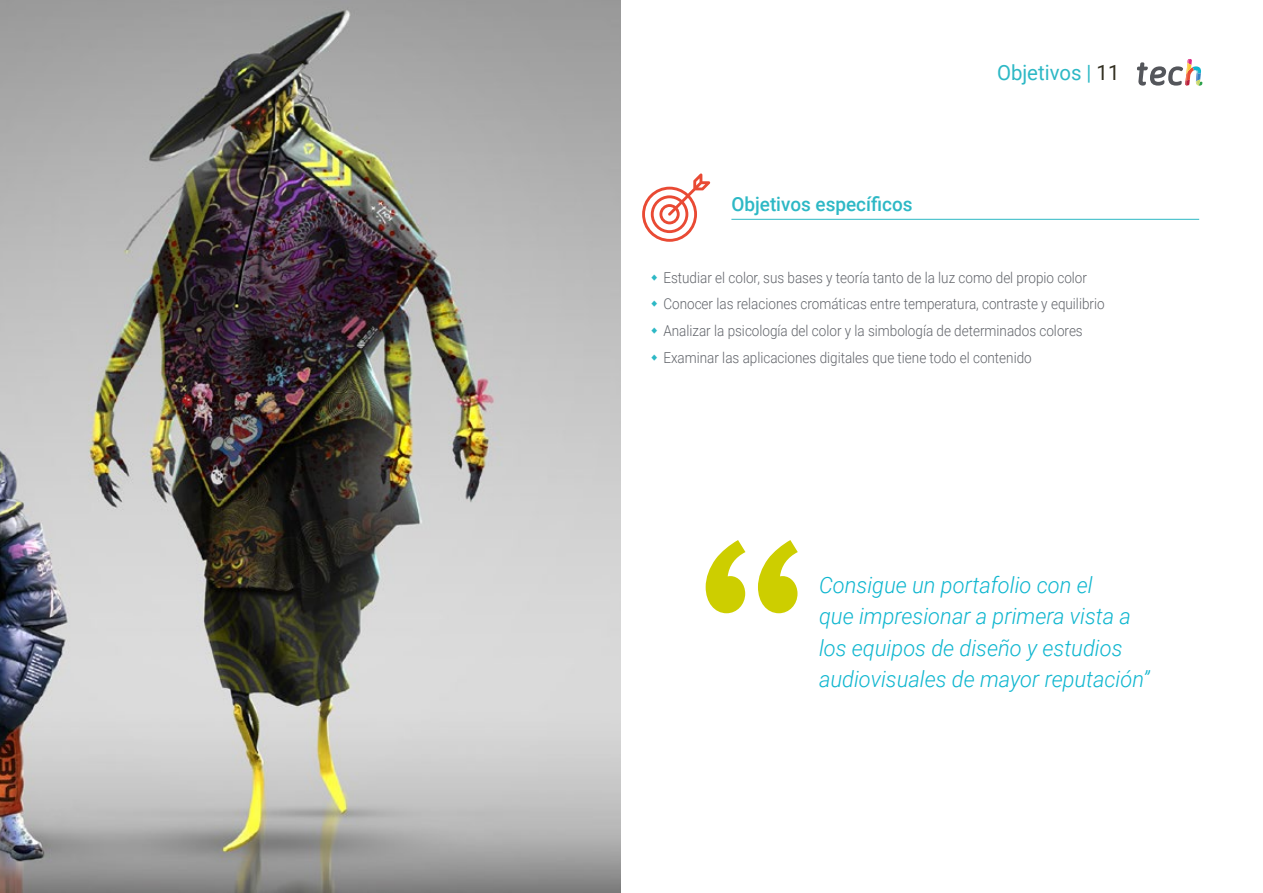
<style>
.page{position:relative;width:1263px;height:893px;background:#fff}
.page>*{position:absolute;margin:0;border:0;box-sizing:border-box;transform-origin:0 0}
.t1{font:italic 300 22.5px/31.5px "Roboto";color:#0fb6cf}
.t2{font:21px "Roboto";color:#2db8c5}
.t3{font:500 19.5px "Roboto";color:#2db8c5}
.t4{font:300 15px/26.7px "Roboto";color:#61646a;scale:.9 1}
.s1{color:#312e20}
</style>
<div class="page">
<hr style="left:731px;top:219px;width:468px;height:1px;background:#2db8c5">
<svg style="left:642px;top:173px;width:68px;height:69px"></svg>
<img style="left:0;top:0;width:621px;height:893px">
<svg style="left:1137px;top:59px;width:65px;height:27px"></svg>
<svg style="left:706px;top:540px;width:92px;height:73px"></svg>
<h3 class="t3" style="left:731px;top:190px;width:183px">Objetivos específicos</h3>
<h2 class="t2" style="left:997px;top:57px;width:124px">Objetivos | <span class="s1">11</span></h2>
<p class="t4" style="left:663px;top:263px;width:492px">Estudiar el color, sus bases y teoría tanto de la luz como del propio color Conocer las relaciones cromáticas entre temperatura, contraste y equilibrio Analizar la psicología del color y la simbología de determinados colores Examinar las aplicaciones digitales que tiene todo el contenido</p>
<h1 class="t1" style="left:819px;top:568px;width:332px">Consigue un portafolio con el<br>que impresionar a primera vista a los equipos de diseño y estudios audiovisuales de mayor reputación”</h1>
</div>
